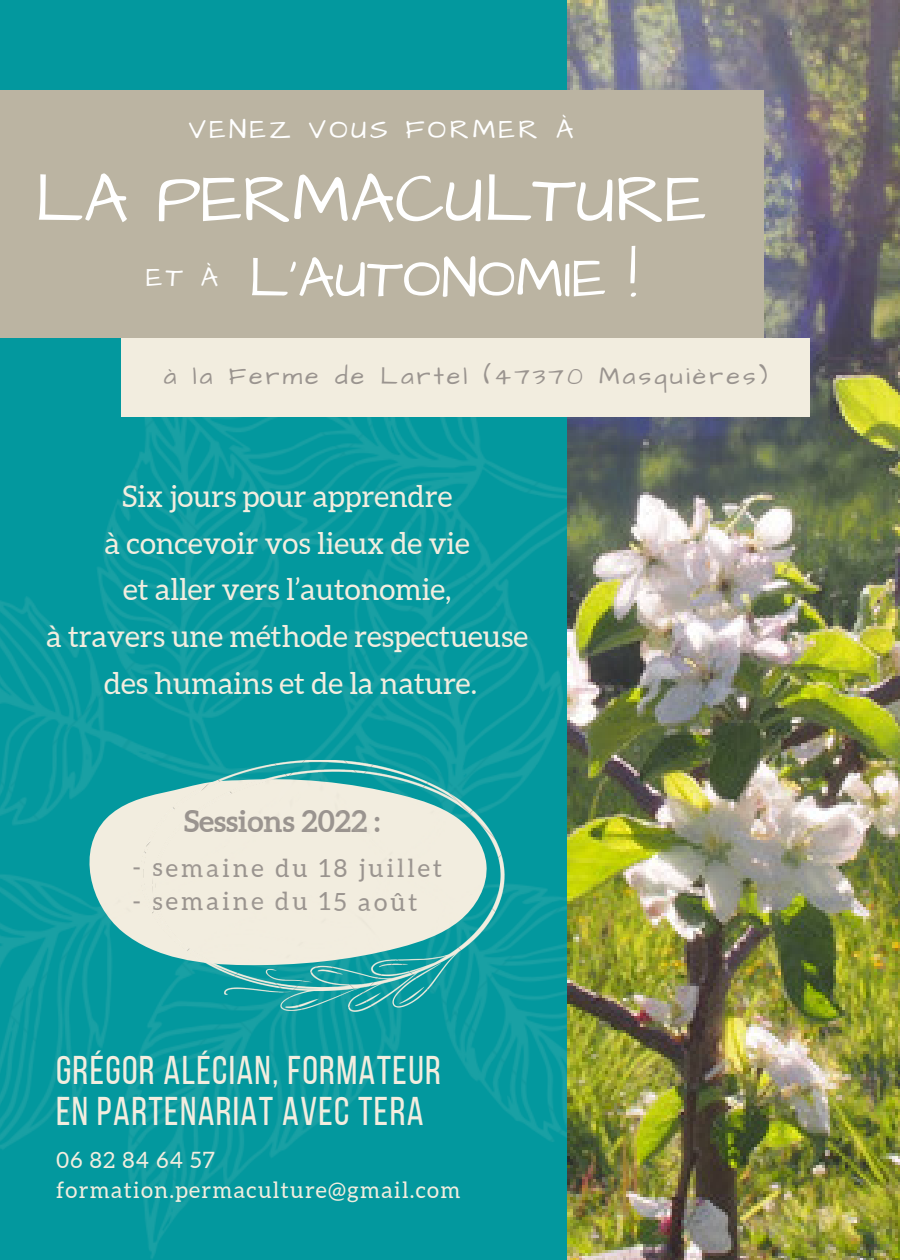
<style>
.page{position:relative;width:900px;height:1260px;background:#03989e}
.page>*{position:absolute;margin:0;border:0;box-sizing:border-box;transform-origin:0 0}
.t1{font:70px "Architects Daughter";color:#fff}
.t2{font:57.5px "Architects Daughter";color:#fff}
.t3{font:40px "Bebas Neue";letter-spacing:.035em;color:#f2eddf}
.t4{font:30px "Aleo";color:#f2eddf}
.t5{font:700 30px "Aleo";color:#9a948f}
.t6{font:27.5px "Architects Daughter";letter-spacing:.125em;color:#fff}
.t7{font:25px "Aleo";letter-spacing:.125em;color:#9a948f}
.t8{font:25px "Architects Daughter";letter-spacing:.125em;color:#9a948f}
.t9{font:22.5px "Aleo";letter-spacing:.055em;color:#f2eddf}
</style>
<div class="page">
<img style="left:0;top:337px;width:567px;height:922px">
<img style="left:567px;top:0;width:333px;height:1260px">
<div style="left:122px;top:338px;width:688px;height:79px;background:#f2eddf"></div>
<div style="left:0;top:90px;width:763px;height:247px;background:#bbb4a2"></div>
<p class="t6" style="left:189px;top:111px;width:386px">VENEZ VOUS FORMER À</p>
<p class="t1" style="left:35px;top:152px;width:673px">LA PERMACULTURE</p>
<p class="t6" style="left:146px;top:259px;width:74px">ET À</p>
<p class="t2" style="left:249px;top:240px;width:390px">L'AUTONOMIE !</p>
<p class="t8" style="left:164px;top:359px;width:605px">à la Ferme de Lartel (47370 Masquières)</p>
<p class="t4" style="left:122px;top:479px;width:332px">Six jours pour apprendre</p>
<p class="t4" style="left:105px;top:526px;width:367px">à concevoir vos lieux de vie</p>
<p class="t4" style="left:123px;top:573px;width:330px">et aller vers l’autonomie,</p>
<p class="t4" style="left:46px;top:620px;width:483px">à travers une méthode respectueuse</p>
<p class="t4" style="left:104px;top:667px;width:374px">des humains et de la nature.</p>
<p class="t5" style="left:184px;top:804px;width:198px">Sessions 2022 :</p>
<p class="t7" style="left:132px;top:854px;width:311px">- semaine du 18 juillet</p>
<p class="t7" style="left:132px;top:887px;width:287px">- semaine du 15 août</p>
<p class="t3" style="left:56px;top:1054px;width:386px">GRÉGOR ALÉCIAN, FORMATEUR</p>
<p class="t3" style="left:56px;top:1095px;width:369px">EN PARTENARIAT AVEC TERA</p>
<p class="t9" style="left:56px;top:1147px;width:161px">06 82 84 64 57</p>
<p class="t9" style="left:56px;top:1177px;width:406px">formation.permaculture@gmail.com</p>
</div>
